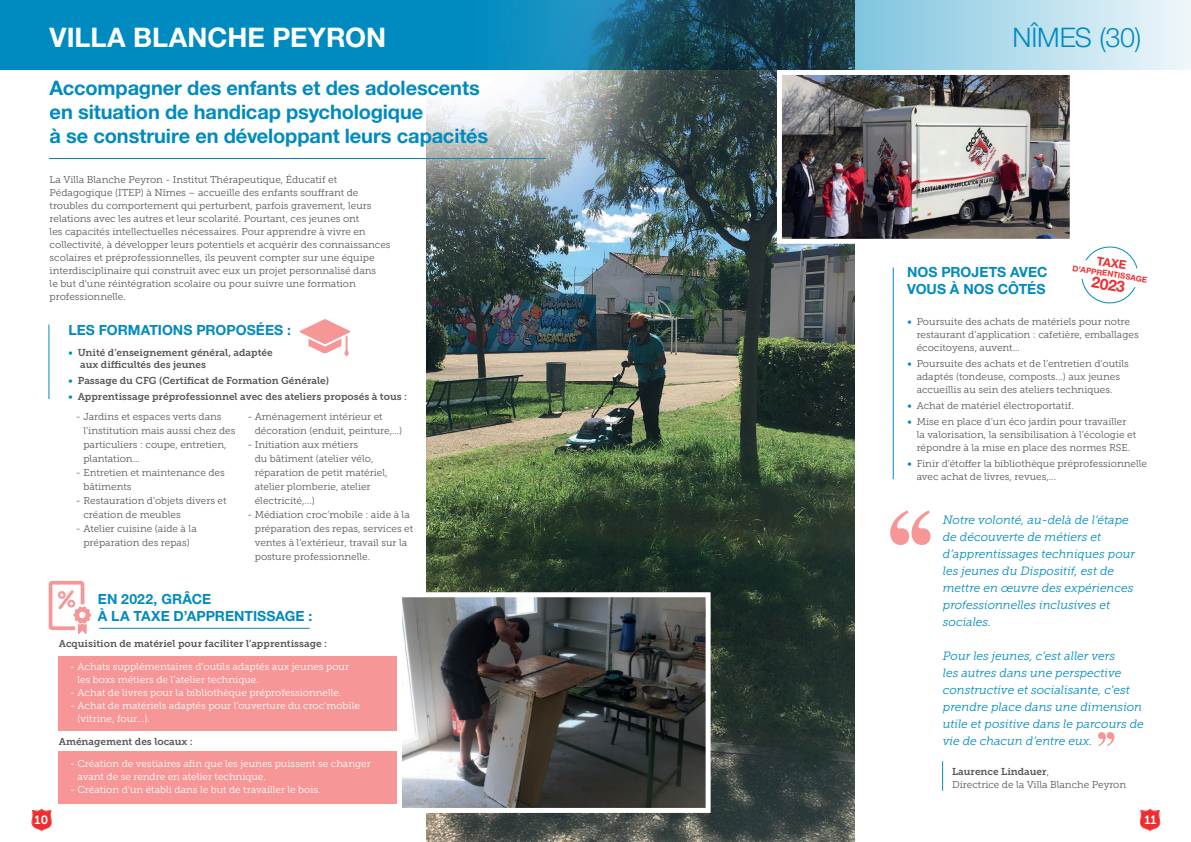
<style>
.page{position:relative;width:1191px;height:842px;background:#fff}
.page>*{position:absolute;margin:0;border:0;box-sizing:border-box;transform-origin:0 0}
.t1{font:700 27px "Helvetica Neue LT Std";color:#fff}
.t2{font:300 27px "Helvetica Neue LT Std";letter-spacing:-.005em;color:#008bc0}
.t3{font:700 20px/24px "Helvetica Neue LT Std";letter-spacing:-.005em;color:#008bc0}
.t4{font:700 15.5px "Helvetica Neue LT Std";color:#ee2d2e}
.t5{font:700 14px/16.8px "Helvetica Neue LT Std";color:#008bc0}
.t6{font:italic 12px/17px "Museo Slab 300";color:#008bc0}
.t7{font:12px "Museo Slab 700";color:#fff}
.t8{font:700 11.9px "Helvetica Neue LT Std";color:#ee2d2e}
.t9{font:10px/13px "Museo Slab 300";color:#57585a}
.t10{font:10px/13px "Museo Slab 300";color:#fff}
.t11{font:10px/12px "Museo Slab 700";color:#57585a}
.t12{font:700 8px "Helvetica Neue LT Std";color:#ee2d2e}
.s1{color:#008bc0}
.s2{font-family:"Museo Slab 700";color:#008bc0}
.s3{font-family:"Museo Slab 300"}
</style>
<div class="page">
<svg style="left:32px;top:808px;width:20px;height:23px"></svg>
<svg style="left:1140px;top:808px;width:20px;height:23px"></svg>
<div style="left:59px;top:656px;width:347px;height:75px;background:#f69696"></div>
<div style="left:59px;top:751px;width:338px;height:53px;background:#f69696"></div>
<img style="left:426px;top:70px;width:428px;height:772px">
<svg style="left:0;top:0;width:1191px;height:70px;background:#3b93b5"></svg>
<hr style="left:49px;top:158px;width:497px;height:1px;background:#008bc0">
<hr style="left:49px;top:325px;width:1px;height:74px;background:#008bc0">
<hr style="left:99px;top:628px;width:211px;height:1px;background:#008bc0">
<img style="left:403px;top:598px;width:301px;height:209px">
<div style="left:397px;top:592px;width:313px;height:221px;border:5px solid #fff"></div>
<img style="left:783px;top:76px;width:285px;height:162px">
<div style="left:777px;top:70px;width:297px;height:174px;border:5px solid #fff"></div>
<hr style="left:893px;top:267px;width:1px;height:212px;background:#008bc0">
<hr style="left:942px;top:761px;width:1px;height:30px;background:#008bc0">
<svg style="left:890px;top:510px;width:40px;height:35px"></svg>
<svg style="left:1098px;top:732px;width:16px;height:14px"></svg>
<svg style="left:300px;top:319px;width:50px;height:37px"></svg>
<svg style="left:49px;top:581px;width:42px;height:53px"></svg>
<div style="left:67px;top:600px;width:8px;height:7px;border:2px solid #ee2d2e;border-radius:50%"></div>
<div style="left:58px;top:591px;width:8px;height:8px;border:2px solid #ee2d2e;border-radius:50%"></div>
<svg style="left:1081px;top:246px;width:57px;height:58px"></svg>
<h1 class="t1" style="left:50px;top:21px;width:338px">VILLA BLANCHE PEYRON</h1>
<h1 class="t2" style="left:1012px;top:21px;width:130px">NÎMES (30)</h1>
<h2 class="t3" style="left:50px;top:75px;width:440px">Accompagner des enfants et des adolescents en situation de handicap psychologique<br>à se construire en développant leurs capacités</h2>
<p class="t9" style="left:50px;top:173px;width:342px">La Villa Blanche Peyron - Institut Thérapeutique, Éducatif et Pédagogique (ITEP) à Nîmes – accueille des enfants souffrant de troubles du comportement qui perturbent, parfois gravement, leurs relations avec les autres et leur scolarité. Pourtant, ces jeunes ont<br>les capacités intellectuelles nécessaires. Pour apprendre à vivre en collectivité, à développer leurs potentiels et acquérir des connaissances scolaires et préprofessionnelles, ils peuvent compter sur une équipe interdisciplinaire qui construit avec eux un projet personnalisé dans<br>le but d’une réintégration scolaire ou pour suivre une formation professionnelle.</p>
<h3 class="t5" style="left:69px;top:321px;width:224px">LES FORMATIONS PROPOSÉES :</h3>
<p class="t11" style="left:80px;top:347px;width:194px;text-indent:-12px"><span class="s1">•</span> Unité d’enseignement général, adaptée aux difficultés des jeunes</p>
<p class="t11" style="left:69px;top:375px;width:262px"><span class="s1">•</span> Passage du CFG (Certificat de Formation Générale)</p>
<p class="t11" style="left:69px;top:391px;width:340px"><span class="s1">•</span> Apprentissage préprofessionnel avec des ateliers proposés à tous :</p>
<p class="t9" style="left:83px;top:409px;width:153px;line-height:14px;text-indent:-7px">- Jardins et espaces verts dans l’institution mais aussi chez des particuliers : coupe, entretien, plantation...</p>
<p class="t9" style="left:83px;top:465px;width:143px;line-height:14px;text-indent:-7px">- Entretien et maintenance des bâtiments</p>
<p class="t9" style="left:83px;top:493px;width:145px;line-height:14px;text-indent:-7px">- Restauration d’objets divers et création de meubles</p>
<p class="t9" style="left:76px;top:521px;width:122px;line-height:14px;text-align:center">- Atelier cuisine (aide à la préparation des repas)</p>
<p class="t8" style="left:1098px;top:253px;width:31px;rotate:9deg">TAXE</p>
<p class="t12" style="left:1073px;top:263px;width:77px;rotate:9deg">D’APPRENTISSAGE</p>
<h3 class="t5" style="left:907px;top:264px;width:142px">NOS PROJETS AVEC<br>VOUS À NOS CÔTÉS</h3>
<h3 class="t4" style="left:1093px;top:272px;width:35px;rotate:9deg">2023</h3>
<p class="t9" style="left:916px;top:315px;width:224px;text-indent:-9px"><span class="s2">•</span> Poursuite des achats de matériels pour notre restaurant d’application : cafetière, emballages écocitoyens, auvent...</p>
<p class="t9" style="left:916px;top:357px;width:214px;text-indent:-9px"><span class="s2">•</span> Poursuite des achats et de l’entretien d’outils adaptés (tondeuse, composts...) aux jeunes accueillis au sein des ateliers techniques.</p>
<p class="t9" style="left:907px;top:399px;width:168px"><span class="s2">•</span> Achat de matériel électroportatif.</p>
<p class="t9" style="left:916px;top:415px;width:221px;text-indent:-9px"><span class="s2">•</span> Mise en place d’un éco jardin pour travailler la valorisation, la sensibilisation à l’écologie et répondre à la mise en place des normes RSE.</p>
<p class="t9" style="left:916px;top:457px;width:232px;text-indent:-9px"><span class="s2">•</span> Finir d’étoffer la bibliothèque préprofessionnelle avec achat de livres, revues,...</p>
<p class="t6" style="left:943px;top:511px;width:194px">Notre volonté, au-delà de l’étape de découverte de métiers et d’apprentissages techniques pour les jeunes du Dispositif, est de mettre en œuvre des expériences professionnelles inclusives et sociales.</p>
<p class="t6" style="left:943px;top:647px;width:202px">Pour les jeunes, c’est aller vers<br>les autres dans une perspective constructive et socialisante, c’est prendre place dans une dimension utile et positive dans le parcours de vie de chacun d’entre eux.</p>
<p class="t11" style="left:952px;top:766px;width:99px">Laurence Lindauer<span class="s3">,</span></p>
<p class="t9" style="left:952px;top:778px;width:176px">Directrice de la Villa Blanche Peyron</p>
<p class="t9" style="left:255px;top:409px;width:149px;line-height:14px;text-indent:-7px">- Aménagement intérieur et décoration (enduit, peinture,…)</p>
<p class="t9" style="left:255px;top:437px;width:134px;line-height:14px;text-indent:-7px">- Initiation aux métiers<br>du bâtiment (atelier vélo, réparation de petit matériel, atelier plomberie, atelier électricité,...)</p>
<p class="t9" style="left:255px;top:507px;width:160px;line-height:14px;text-indent:-7px">- Médiation croc’mobile : aide à la préparation des repas, services et ventes à l’extérieur, travail sur la posture professionnelle.</p>
<h3 class="t5" style="left:98px;top:590px;width:216px">EN 2022, GRÂCE<br>À LA TAXE D’APPRENTISSAGE :</h3>
<p class="t11" style="left:59px;top:638px;width:270px">Acquisition de matériel pour faciliter l’apprentissage :</p>
<p class="t10" style="left:78px;top:660px;width:273px;text-indent:-7px">- Achats supplémentaires d’outils adaptés aux jeunes pour les boxs métiers de l’atelier technique.</p>
<p class="t10" style="left:70px;top:686px;width:273px">- Achat de livres pour la bibliothèque préprofessionnelle.</p>
<p class="t10" style="left:78px;top:699px;width:284px;text-indent:-7px">- Achat de matériels adaptés pour l’ouverture du croc’mobile (vitrine, four...).</p>
<p class="t11" style="left:59px;top:735px;width:136px">Aménagement des locaux :</p>
<p class="t10" style="left:78px;top:757px;width:295px;text-indent:-7px">- Création de vestiaires afin que les jeunes puissent se changer avant de se rendre en atelier technique.</p>
<p class="t10" style="left:70px;top:783px;width:252px">- Création d’un établi dans le but de travailler le bois.</p>
<p class="t7" style="left:32px;top:813px;width:18px">1010</p>
<p class="t7" style="left:1144px;top:813px;width:16px">1111</p>
</div>
